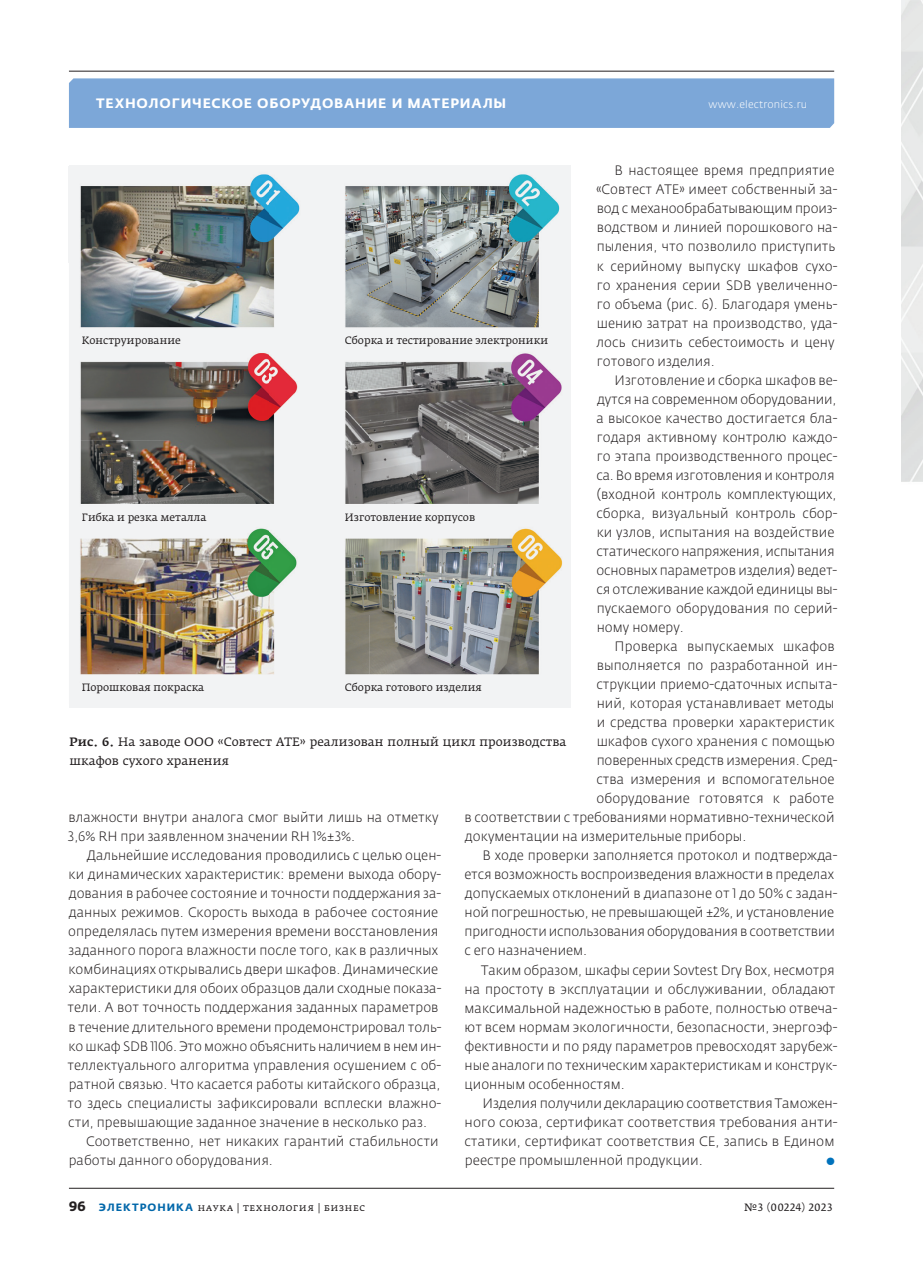
<style>
.page{position:relative;width:923px;height:1276px;background:#fff}
.page>*{position:absolute;margin:0;border:0;box-sizing:border-box;transform-origin:0 0}
.t1{font:300 13.5px/19px "Fedra Sans Pro";letter-spacing:.005em;color:#231f20}
.t2{font:700 13.5px "Fedra Sans Alt Pro";letter-spacing:.06em;color:#fff}
.t3{font:300 13.5px "Fedra Sans Pro";color:#0072bc}
.t4{font:12px/19px "Fedra Serif A Pro";letter-spacing:.005em;color:#231f20}
.t5{font:10.5px "Fedra Serif A Pro";color:#231f20}
.t6{font:10.5px "Fedra Serif A Pro";letter-spacing:.03em;color:#231f20}
.t7{font:300 10.5px "Fedra Sans Pro";letter-spacing:.015em;color:#fff}
.t8{font:10.5px "Fedra Serif A Pro";letter-spacing:.035em;color:#231f20}
.s1{font-weight:500}
.s2{font-family:"Fedra Sans Pro";font-weight:700;font-size:13.5px}
.s3{font-family:"Fedra Sans Alt Pro";font-weight:700;color:#0067aa}
</style>
<div class="page">
<div style="left:69px;top:78px;width:765px;height:50px;background:#7ca7d8"></div>
<hr style="left:69px;top:71px;width:765px;height:1px;background:#231f20">
<hr style="left:69px;top:1188px;width:765px;height:1px;background:#231f20">
<img style="left:69px;top:167px;width:501px;height:95px">
<img style="left:69px;top:262px;width:100px;height:88px">
<img style="left:169px;top:262px;width:100px;height:72px">
<img style="left:269px;top:262px;width:100px;height:88px">
<img style="left:369px;top:262px;width:101px;height:72px">
<img style="left:470px;top:262px;width:100px;height:88px">
<div style="left:77px;top:334px;width:215px;height:16px;background:#f2f3f4"></div>
<img style="left:69px;top:350px;width:501px;height:90px">
<img style="left:69px;top:440px;width:100px;height:85px">
<img style="left:169px;top:440px;width:100px;height:70px">
<img style="left:269px;top:440px;width:100px;height:85px">
<img style="left:369px;top:440px;width:101px;height:70px">
<img style="left:470px;top:440px;width:100px;height:85px">
<div style="left:77px;top:510px;width:215px;height:15px;background:#f2f3f4"></div>
<div style="left:342px;top:510px;width:215px;height:15px;background:#f2f3f4"></div>
<div style="left:82px;top:337px;width:98px;height:10px;background:#f2f3f4"></div>
<div style="left:342px;top:334px;width:215px;height:16px;background:#f2f3f4"></div>
<div style="left:82px;top:512px;width:125px;height:11px;background:#f2f3f4"></div>
<div style="left:345px;top:513px;width:130px;height:10px;background:#f2f3f4"></div>
<img style="left:69px;top:525px;width:501px;height:178px">
<div style="left:77px;top:682px;width:215px;height:21px;background:#f2f3f4"></div>
<div style="left:82px;top:683px;width:122px;height:10px;background:#f2f3f4"></div>
<div style="left:342px;top:682px;width:215px;height:21px;background:#f2f3f4"></div>
<img style="left:901px;top:0;width:22px;height:482px">
<p class="t2" style="left:96px;top:95px;width:412px">ТЕХНОЛОГИЧЕСКОЕ ОБОРУДОВАНИЕ И МАТЕРИАЛЫ</p>
<p class="t7" style="left:708px;top:98px;width:100px">www.electronics.ru</p>
<p class="t1" style="left:596px;top:161px;width:243px;text-indent:19px">В настоящее время предприятие «Совтест АТЕ» имеет собственный за&shy;вод с механообрабатывающим произ&shy;водством и линией порошкового на&shy;пыления, что позволило приступить к серийному выпуску шкафов сухо&shy;го хранения серии SDB увеличенно&shy;го объема (рис. 6). Благодаря умень&shy;шению затрат на производство, уда&shy;лось снизить себестоимость и цену готового изделия.</p>
<p class="t1" style="left:596px;top:370px;width:243px;text-indent:18px">Изготовление и сборка шкафов ве&shy;дутся на современном оборудовании, а высокое качество достигается бла&shy;годаря активному контролю каждо&shy;го этапа производственного процес&shy;са. Во время изготовления и контроля (входной контроль комплектующих, сборка, визуальный контроль сбор&shy;ки узлов, испытания на воздействие статического напряжения, испытания основных параметров изделия) ведет&shy;ся отслеживание каждой единицы вы&shy;пускаемого оборудования по серий&shy;ному номеру.</p>
<p class="t1" style="left:614px;top:637px;width:222px">Проверка выпускаемых шкафов</p>
<p class="t1" style="left:596px;top:656px;width:242px">выполняется по разработанной ин-</p>
<p class="t1" style="left:596px;top:675px;width:242px">струкции приемо- сдаточных испыта-</p>
<p class="t1" style="left:596px;top:694px;width:239px">ний, которая устанавливает методы</p>
<p class="t1" style="left:596px;top:713px;width:239px">и средства проверки характеристик</p>
<p class="t1" style="left:596px;top:732px;width:240px">шкафов сухого хранения с помощью</p>
<p class="t1" style="left:596px;top:751px;width:242px">поверенных средств измерения. Сред-</p>
<p class="t1" style="left:596px;top:770px;width:239px">ства измерения и вспомогательное</p>
<p class="t1" style="left:596px;top:789px;width:239px">оборудование готовятся к работе</p>
<p class="t1" style="left:464px;top:808px;width:371px">в соответствии с требованиями нормативно- технической</p>
<p class="t1" style="left:465px;top:827px;width:283px">документации на измерительные приборы.</p>
<p class="t1" style="left:482px;top:846px;width:356px">В ходе проверки заполняется протокол и подтвержда-</p>
<p class="t1" style="left:464px;top:865px;width:371px">ется возможность воспроизведения влажности в пределах</p>
<p class="t1" style="left:465px;top:884px;width:374px">допускаемых отклонений в диапазоне от 1 до 50% с задан-</p>
<p class="t1" style="left:464px;top:903px;width:371px">ной погрешностью, не превышающей ±2%, и установление</p>
<p class="t1" style="left:464px;top:922px;width:372px">пригодности использования оборудования в соответствии</p>
<p class="t1" style="left:464px;top:941px;width:124px">с его назначением.</p>
<p class="t1" style="left:481px;top:960px;width:355px">Таким образом, шкафы серии Sovtest Dry Box, несмотря</p>
<p class="t1" style="left:464px;top:979px;width:372px">на простоту в эксплуатации и обслуживании, обладают</p>
<p class="t1" style="left:464px;top:998px;width:374px">максимальной надежностью в работе, полностью отвеча-</p>
<p class="t1" style="left:464px;top:1017px;width:374px">ют всем нормам экологичности, безопасности, энергоэф-</p>
<p class="t1" style="left:464px;top:1036px;width:374px">фективности и по ряду параметров превосходят зарубеж-</p>
<p class="t1" style="left:464px;top:1055px;width:374px">ные аналоги по техническим характеристикам и конструк-</p>
<p class="t1" style="left:464px;top:1074px;width:162px">ционным особенностям.</p>
<p class="t1" style="left:482px;top:1093px;width:357px">Изделия получили декларацию соответствия Таможен-</p>
<p class="t1" style="left:464px;top:1112px;width:374px">ного союза, сертификат соответствия требования анти-</p>
<p class="t1" style="left:464px;top:1131px;width:372px">статики, сертификат соответствия СЕ, запись в Едином</p>
<p class="t1" style="left:465px;top:1150px;width:239px">реестре промышленной продукции.</p>
<p class="t3" style="left:825px;top:1151px;width:12px">●</p>
<p class="t5" style="left:82px;top:336px;width:101px">Конструирование</p>
<p class="t5" style="left:345px;top:336px;width:205px">Сборка и тестирование электроники</p>
<p class="t5" style="left:82px;top:512px;width:126px">Гибка и резка металла</p>
<p class="t5" style="left:345px;top:512px;width:132px">Изготовление корпусов</p>
<p class="t5" style="left:82px;top:682px;width:124px">Порошковая покраска</p>
<p class="t5" style="left:475px;top:682px;width:8px">я</p>
<p class="t4" style="left:69px;top:732px;width:499px"><span class="s1">Рис. 6.</span> На заводе ООО «Совтест АТЕ» реализован полный цикл производства шкафов сухого хранения</p>
<p class="t1" style="left:68px;top:808px;width:372px">влажности внутри аналога смог выйти лишь на отметку<br>3,6% RH при заявленном значении RH 1%±3%.</p>
<p class="t1" style="left:68px;top:846px;width:375px;text-indent:19px">Дальнейшие исследования проводились с целью оцен&shy;ки динамических характеристик: времени выхода обору&shy;дования в рабочее состояние и точности поддержания за&shy;данных режимов. Скорость выхода в рабочее состояние определялась путем измерения времени восстановления заданного порога влажности после того, как в различных комбинациях открывались двери шкафов. Динамические характеристики для обоих образцов дали сходные показа&shy;тели. А вот точность поддержания заданных параметров в течение длительного времени продемонстрировал толь&shy;ко шкаф SDB 1106. Это можно объяснить наличием в нем ин&shy;теллектуального алгоритма управления осушением с об&shy;ратной связью. Что касается работы китайского образца, то здесь специалисты зафиксировали всплески влажно&shy;сти, превышающие заданное значение в несколько раз.</p>
<p class="t1" style="left:69px;top:1131px;width:371px;text-indent:17px">Соответственно, нет никаких гарантий стабильности работы данного оборудования.</p>
<p class="t6" style="left:69px;top:1200px;width:298px"><span class="s2">96</span> <span class="s3">ЭЛЕКТРОНИКА</span> наука | технология | бизнес</p>
<p class="t8" style="left:744px;top:1200px;width:89px">№3 (00224) 2023</p>
</div>
